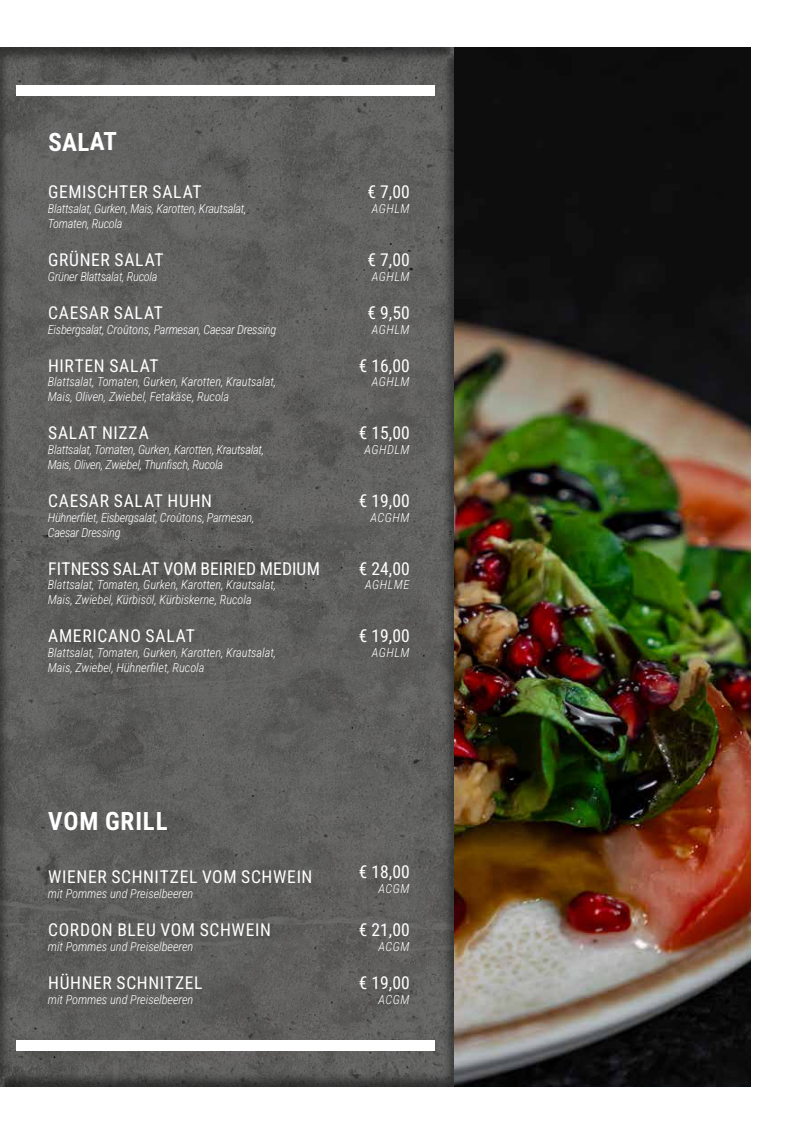
<style>
.page{position:relative;width:798px;height:1134px;background:#fff}
.page>*{position:absolute;margin:0;border:0;box-sizing:border-box;transform-origin:0 0}
.t1{font:700 25px "Roboto Condensed";letter-spacing:.03em;color:#fff}
.t2{font:17.5px "Roboto Condensed";letter-spacing:.035em;color:#fff}
.t3{font:17.5px "Roboto Condensed";letter-spacing:.01em;color:#fff}
.t4{font:italic 300 12.38px/14.9px "Roboto Condensed";color:#fff}
.t5{font:italic 300 12.38px/14.9px "Roboto Condensed";letter-spacing:-.02em;color:#fff}
</style>
<div class="page">
<img style="left:455px;top:48px;width:294px;height:1038px">
<div style="left:0;top:46px;width:455px;height:1040px;background:#000;opacity:.5"></div>
<div style="left:16px;top:85px;width:418px;height:11px;background:#fff"></div>
<div style="left:16px;top:1040px;width:418px;height:11px;background:#fff"></div>
<h1 class="t1" style="left:48px;top:124px;width:70px">SALAT</h1>
<h2 class="t2" style="left:48px;top:180px;width:155px">GEMISCHTER SALAT</h2>
<p class="t5" style="left:48px;top:201px;width:200px">Blattsalat, Gurken, Mais, Karotten, Krautsalat,<br>Tomaten, Rucola</p>
<h2 class="t2" style="left:48px;top:248px;width:117px">GRÜNER SALAT</h2>
<p class="t5" style="left:48px;top:269px;width:111px">Grüner Blattsalat, Rucola</p>
<h2 class="t2" style="left:48px;top:300px;width:116px">CAESAR SALAT</h2>
<p class="t5" style="left:48px;top:321px;width:230px">Eisbergsalat, Croûtons, Parmesan, Caesar Dressing</p>
<h2 class="t2" style="left:48px;top:353px;width:112px">HIRTEN SALAT</h2>
<p class="t4" style="left:48px;top:374px;width:230px">Blattsalat, Tomaten, Gurken, Karotten, Krautsalat,<br>Mais, Oliven, Zwiebel, Fetakäse, Rucola</p>
<h2 class="t2" style="left:48px;top:421px;width:102px">SALAT NIZZA</h2>
<p class="t5" style="left:48px;top:442px;width:218px">Blattsalat, Tomaten, Gurken, Karotten, Krautsalat,<br>Mais, Oliven, Zwiebel, Thunfisch, Rucola</p>
<h2 class="t2" style="left:48px;top:488px;width:165px">CAESAR SALAT HUHN</h2>
<p class="t5" style="left:48px;top:509px;width:208px">Hühnerfilet, Eisbergsalat, Croûtons, Parmesan,<br>Caesar Dressing</p>
<h2 class="t3" style="left:48px;top:556px;width:273px">FITNESS SALAT VOM BEIRIED MEDIUM</h2>
<p class="t4" style="left:48px;top:577px;width:230px">Blattsalat, Tomaten, Gurken, Karotten, Krautsalat,<br>Mais, Zwiebel, Kürbisöl, Kürbiskerne, Rucola</p>
<h2 class="t2" style="left:48px;top:624px;width:148px">AMERICANO SALAT</h2>
<p class="t4" style="left:48px;top:645px;width:230px">Blattsalat, Tomaten, Gurken, Karotten, Krautsalat,<br>Mais, Zwiebel, Hühnerfilet, Rucola</p>
<h2 class="t2" style="left:367px;top:180px;width:44px">€ 7,00</h2>
<p class="t4" style="left:372px;top:201px;width:39px">AGHLM</p>
<h2 class="t2" style="left:367px;top:248px;width:44px">€ 7,00</h2>
<p class="t4" style="left:372px;top:269px;width:39px">AGHLM</p>
<h2 class="t2" style="left:367px;top:300px;width:44px">€ 9,50</h2>
<p class="t4" style="left:372px;top:321px;width:39px">AGHLM</p>
<h2 class="t2" style="left:359px;top:353px;width:52px">€ 16,00</h2>
<p class="t4" style="left:372px;top:374px;width:39px">AGHLM</p>
<h2 class="t2" style="left:359px;top:421px;width:52px">€ 15,00</h2>
<p class="t4" style="left:364px;top:442px;width:46px">AGHDLM</p>
<h2 class="t2" style="left:359px;top:488px;width:52px">€ 19,00</h2>
<p class="t4" style="left:370px;top:509px;width:40px">ACGHM</p>
<h2 class="t2" style="left:359px;top:556px;width:52px">€ 24,00</h2>
<p class="t4" style="left:365px;top:577px;width:46px">AGHLME</p>
<h2 class="t2" style="left:359px;top:624px;width:52px">€ 19,00</h2>
<p class="t4" style="left:372px;top:645px;width:39px">AGHLM</p>
<h1 class="t1" style="left:48px;top:804px;width:121px">VOM GRILL</h1>
<h2 class="t2" style="left:48px;top:865px;width:266px">WIENER SCHNITZEL VOM SCHWEIN</h2>
<p class="t4" style="left:48px;top:886px;width:147px">mit Pommes und Preiselbeeren</p>
<h2 class="t2" style="left:359px;top:859px;width:52px">€ 18,00</h2>
<p class="t4" style="left:378px;top:880px;width:32px">ACGM</p>
<h2 class="t2" style="left:48px;top:918px;width:224px">CORDON BLEU VOM SCHWEIN</h2>
<p class="t4" style="left:48px;top:939px;width:147px">mit Pommes und Preiselbeeren</p>
<h2 class="t2" style="left:359px;top:918px;width:52px">€ 21,00</h2>
<p class="t4" style="left:378px;top:939px;width:32px">ACGM</p>
<h2 class="t2" style="left:48px;top:970px;width:156px">HÜHNER SCHNITZEL</h2>
<p class="t4" style="left:48px;top:992px;width:147px">mit Pommes und Preiselbeeren</p>
<h2 class="t2" style="left:359px;top:970px;width:52px">€ 19,00</h2>
<p class="t4" style="left:378px;top:991px;width:32px">ACGM</p>
</div>
